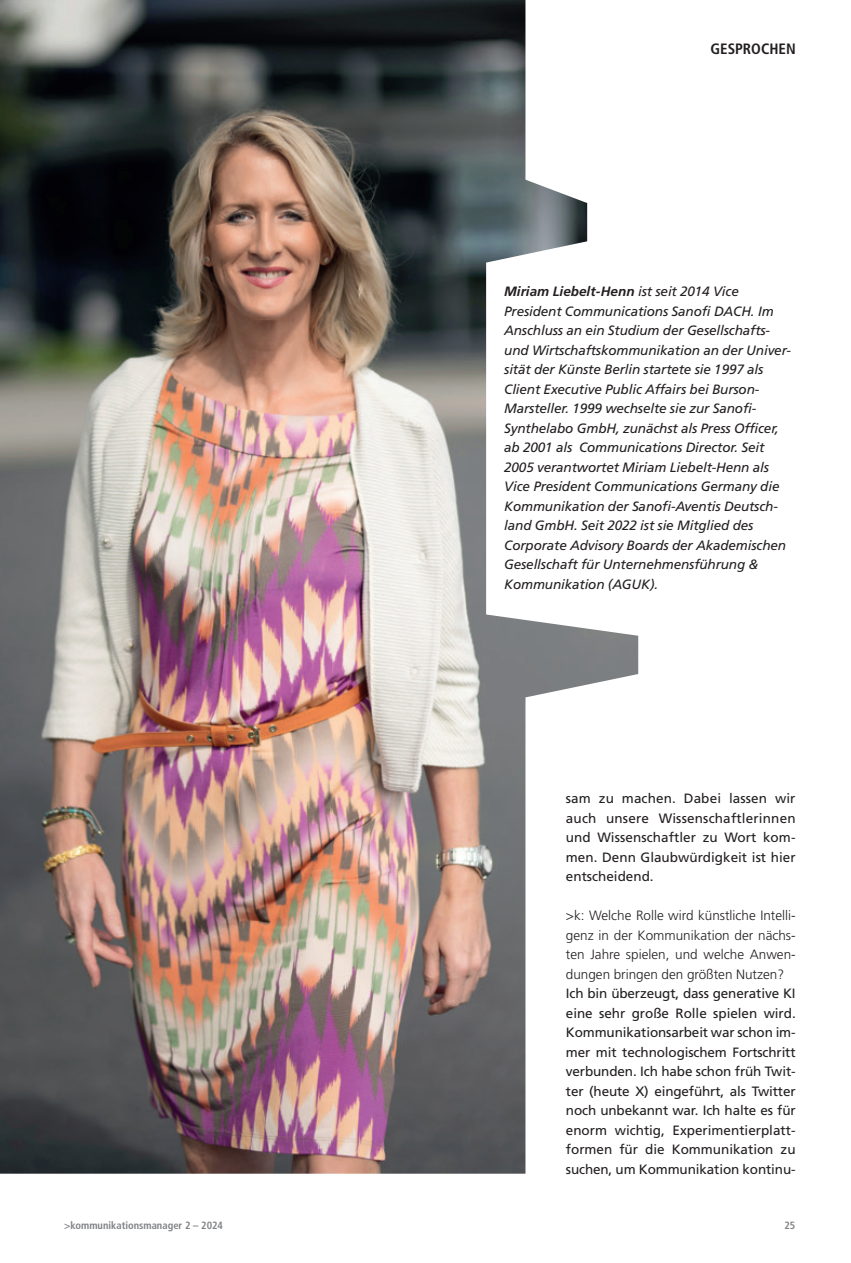
<style>
.page{position:relative;width:851px;height:1263px;background:#fff}
.page>*{position:absolute;margin:0;border:0;box-sizing:border-box;transform-origin:0 0}
.RUBRIK{font:700 condensed 15px "Frutiger LT Std";color:#231f20}
.QuelleAufBild{font:italic 13.5px/19.5px "Frutiger LT Std";letter-spacing:-.01em;color:#231f20}
.InterviewAntwort_neu_2024{font:13.5px/19.5px "Frutiger LT Std";color:#231f20;text-align:justify}
.IntFrage_neu_2024{font:300 13.5px/19.5px "Frutiger LT Std";color:#231f20;text-align:justify}
.t1{font:700 condensed 10.5px "Frutiger LT Std";color:#808285}
.s1{font-weight:700}
</style>
<div class="page">
<img style="left:0;top:0;width:638px;height:1174px">
<p class="RUBRIK" style="left:710px;top:40px;width:87px">GESPROCHEN</p>
<p class="QuelleAufBild" style="left:504px;top:282px;width:288px"><span class="s1">Miriam Liebelt-Henn</span> ist seit 2014 Vice President Communications Sanofi DACH. Im Anschluss an ein Studium der Gesellschafts&shy;und Wirtschaftskommunikation an der Univer&shy;sität der Künste Berlin startete sie 1997 als Client Executive Public Affairs bei Burson-Marsteller. 1999 wechselte sie zur Sanofi-Synthelabo GmbH, zunächst als Press Officer, ab 2001 als Communications Director. Seit 2005 verantwortet Miriam Liebelt-Henn als Vice President Communications Germany die Kommunikation der Sanofi-Aventis Deutsch&shy;land GmbH. Seit 2022 ist sie Mitglied des Corporate Advisory Boards der Akademischen Gesellschaft für Unternehmensführung &amp; Kommunikation (AGUK).</p>
<p class="InterviewAntwort_neu_2024" style="left:566px;top:789px;width:231px">sam zu machen. Dabei lassen wir auch unsere Wissenschaftlerinnen und Wissenschaftler zu Wort kom&shy;men. Denn Glaubwürdigkeit ist hier entscheidend.</p>
<p class="IntFrage_neu_2024" style="left:566px;top:906px;width:231px">&gt;k: Welche Rolle wird künstliche Intelli&shy;genz in der Kommunikation der nächs&shy;ten Jahre spielen, und welche Anwen&shy;dungen bringen den größten Nutzen?</p>
<p class="InterviewAntwort_neu_2024" style="left:566px;top:984px;width:231px">Ich bin überzeugt, dass generative KI eine sehr große Rolle spielen wird.<br>Kommunikationsarbeit war schon im&shy;mer mit technologischem Fortschritt verbunden. Ich habe schon früh Twit&shy;ter (heute X) eingeführt, als Twitter noch unbekannt war. Ich halte es für enorm wichtig, Experimentierplatt&shy;formen für die Kommunikation zu suchen, um Kommunikation kontinu-</p>
<p class="t1" style="left:64px;top:1219px;width:160px">&gt;kommunikationsmanager 2 – 2024</p>
<p class="t1" style="left:784px;top:1219px;width:12px">25</p>
</div>
